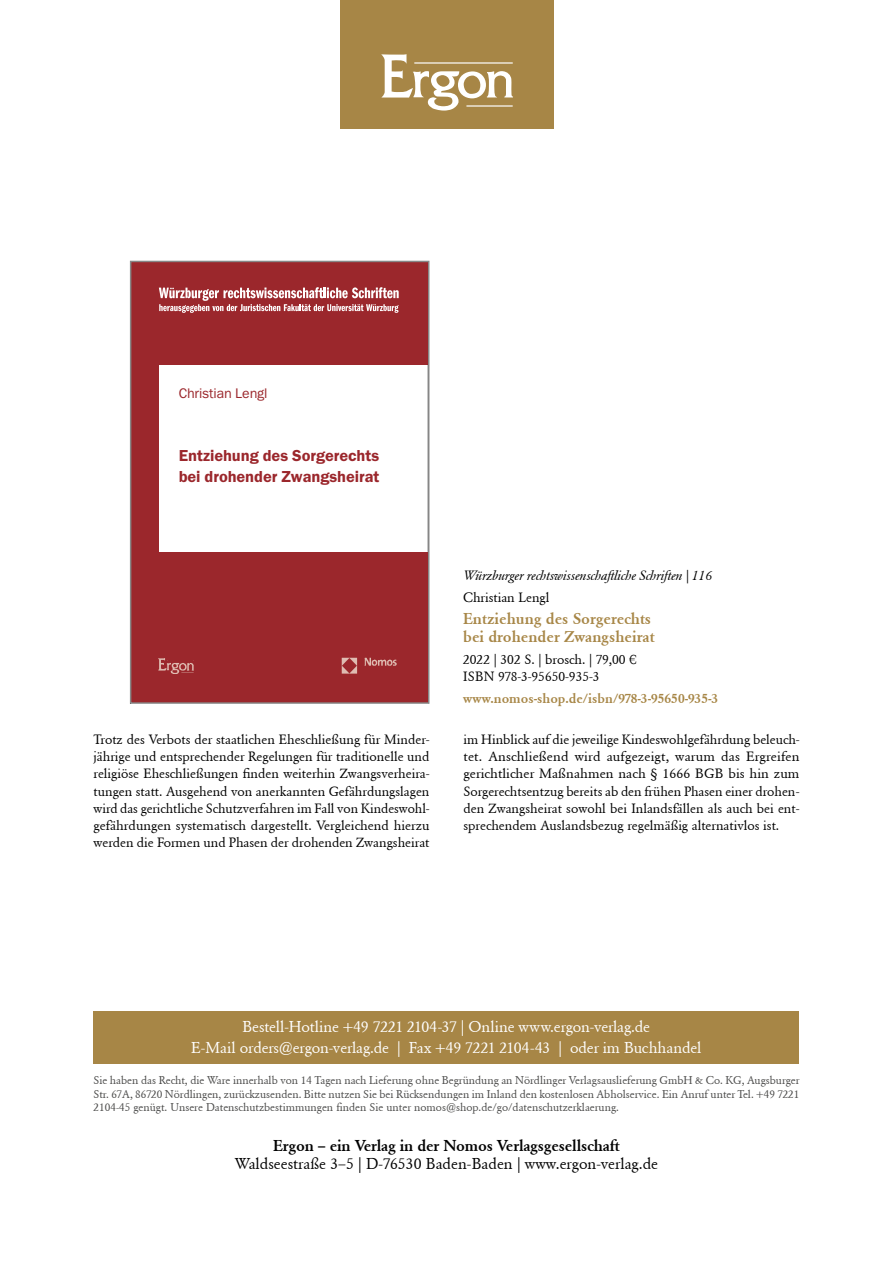
<style>
.page{position:relative;width:893px;height:1263px;background:#fff}
.page>*{position:absolute;margin:0;border:0;box-sizing:border-box;transform-origin:0 0}
.t1{font:600 16.5px/20.5px "Franklin Gothic Itc T";letter-spacing:-.005em;color:#9b272c}
.t2{font:15.75px/21px "Ergon Unicode";letter-spacing:-.01em;color:#fff;text-align:center}
.t3{font:15.75px "Ergon Unicode";color:#000}
.t4{font:700 15.75px/18px "Ergon Unicode";color:#a78646}
.t5{font:700 15.75px "Ergon Unicode";letter-spacing:-.01em;color:#000}
.t6{font:14.4px "Franklin Gothic Itc T";letter-spacing:-.005em;color:#9b272c}
.t7{font:13.5px/17.2px "Ergon Unicode";color:#000;text-align:justify}
.t8{font:italic 13.5px "Ergon Unicode";color:#000}
.t9{font:700 13.5px "Ergon Unicode";color:#a78646}
.t10{font:11.25px/13.5px "Ergon Unicode";color:#4a4a49;text-align:justify}
</style>
<div class="page">
<div style="left:340px;top:0;width:214px;height:129px;background:#a78646"></div>
<div style="left:94px;top:1011px;width:705px;height:52px;background:#a78646"></div>
<svg style="left:381px;top:54px;width:132px;height:57px"></svg>
<hr style="left:466px;top:105px;width:47px;height:2px;background:#fff">
<hr style="left:414px;top:62px;width:99px;height:2px;background:#fff">
<div style="left:132px;top:263px;width:295px;height:439px;background:#9b272c"></div>
<svg style="left:159px;top:287px;width:240px;height:26px;background:#bb6c70"></svg>
<div style="left:159px;top:365px;width:269px;height:187px;background:#fff"></div>
<img style="left:341px;top:658px;width:55px;height:16px">
<img style="left:158px;top:658px;width:35px;height:15px">
<div style="left:130px;top:261px;width:299px;height:443px;border:1px solid #878787"></div>
<p class="t6" style="left:179px;top:385px;width:90px">Christian Lengl</p>
<p class="t1" style="left:179px;top:445px;width:202px">Entziehung des Sorgerechts bei drohender Zwangsheirat</p>
<p class="t8" style="left:463px;top:566px;width:250px">Würzburger rechtswissenschaftliche Schriften | 116</p>
<p class="t7" style="left:463px;top:588px;width:88px">Christian Lengl</p>
<p class="t4" style="left:463px;top:609px;width:193px">Entziehung des Sorgerechts bei drohender Zwangsheirat</p>
<p class="t7" style="left:463px;top:650px;width:175px">2022 | 302 S. | brosch. | 79,00 €<br>ISBN 978-3-95650-935-3</p>
<p class="t9" style="left:463px;top:689px;width:257px">www.nomos-shop.de/isbn/978-3-95650-935-3</p>
<p class="t7" style="left:94px;top:730px;width:337px">Trotz des Verbots der staatlichen Eheschließung für Minder&shy;jährige und entsprechender Regelungen für traditionelle und religiöse Eheschließungen finden weiterhin Zwangsverheira&shy;tungen statt. Ausgehend von anerkannten Gefährdungslagen wird das gerichtliche Schutzverfahren im Fall von Kindeswohl&shy;gefährdungen systematisch dargestellt. Vergleichend hierzu werden die Formen und Phasen der drohenden Zwangsheirat</p>
<p class="t7" style="left:463px;top:730px;width:338px">im Hinblick auf die jeweilige Kindeswohlgefährdung beleuch&shy;tet. Anschließend wird aufgezeigt, warum das Ergreifen gerichtlicher Maßnahmen nach § 1666 BGB bis hin zum Sorgerechtsentzug bereits ab den frühen Phasen einer drohen&shy;den Zwangsheirat sowohl bei Inlandsfällen als auch bei ent&shy;sprechendem Auslandsbezug regelmäßig alternativlos ist.</p>
<p class="t2" style="left:191px;top:1016px;width:512px">Bestell-Hotline +49 7221 2104-37 | Online www.ergon-verlag.de<br>E-Mail orders@ergon-verlag.de | Fax +49 7221 2104-43 | oder im Buchhandel</p>
<p class="t10" style="left:94px;top:1073px;width:707px">Sie haben das Recht, die Ware innerhalb von 14 Tagen nach Lieferung ohne Begründung an Nördlinger Verlagsauslieferung GmbH &amp; Co. KG, Augsburger Str. 67A, 86720 Nördlingen, zurückzusenden. Bitte nutzen Sie bei Rücksendungen im Inland den kostenlosen Abholservice. Ein Anruf unter Tel. +49 7221<br>2104-45 genügt. Unsere Datenschutzbestimmungen finden Sie unter nomos@shop.de/go/datenschutzerklaerung.</p>
<p class="t5" style="left:273px;top:1134px;width:348px">Ergon – ein Verlag in der Nomos Verlagsgesellschaft</p>
<p class="t3" style="left:235px;top:1153px;width:425px">Waldseestraße 3–5 | D-76530 Baden-Baden | www.ergon-verlag.de</p>
</div>
